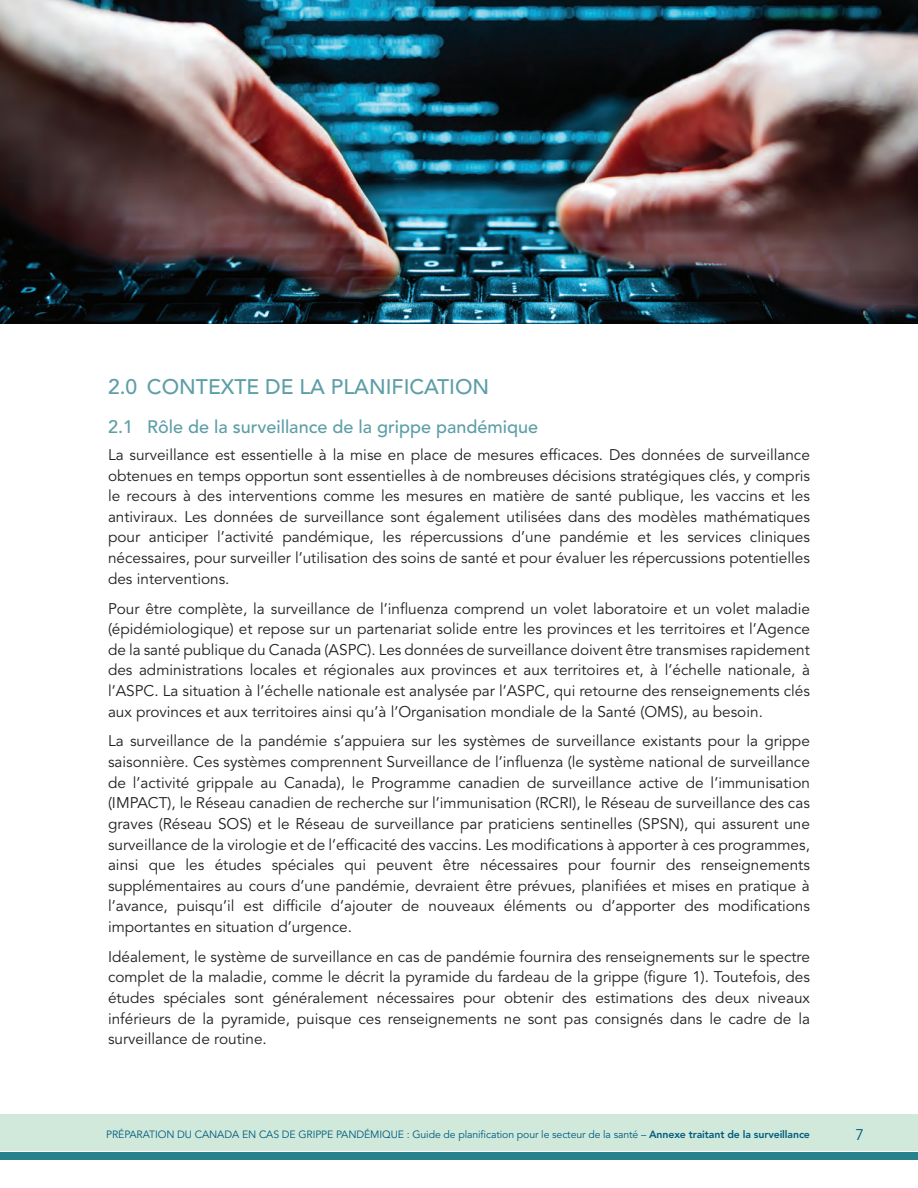
<style>
.page{position:relative;width:918px;height:1188px;background:#fff}
.page>*{position:absolute;margin:0;border:0;box-sizing:border-box;transform-origin:0 0}
.t1{font:500 21px "Avenir LT Std";color:#5d9ea7}
.t2{font:500 18px "Avenir LT Std";color:#5d9ea7}
.t3{font:15.3px/20.5px "Avenir LT Std";color:#231f20;text-align:justify}
.t4{font:15.3px "Avenir LT Std";color:#005b7f}
.t5{font:10.5px "Avenir LT Std";letter-spacing:-.01em;color:#005b7f}
.s1{font-weight:800}
</style>
<div class="page">
<div style="left:0;top:1152px;width:918px;height:8px;background:#28828e"></div>
<div style="left:0;top:1115px;width:918px;height:36px;background:#d0e9da"></div>
<img style="left:1px;top:0;width:917px;height:324px">
<h1 class="t1" style="left:108px;top:374px;width:383px">2.0 CONTEXTE DE LA PLANIFICATION</h1>
<p class="t2" style="left:108px;top:416px;width:432px">2.1 Rôle de la surveillance de la grippe pandémique</p>
<p class="t3" style="left:108px;top:445px;width:704px">La surveillance est essentielle à la mise en place de mesures efficaces. Des données de surveillance obtenues en temps opportun sont essentielles à de nombreuses décisions stratégiques clés, y compris le recours à des interventions comme les mesures en matière de santé publique, les vaccins et les antiviraux. Les données de surveillance sont également utilisées dans des modèles mathématiques pour anticiper l’activité pandémique, les répercussions d’une pandémie et les services cliniques nécessaires, pour surveiller l’utilisation des soins de santé et pour évaluer les répercussions potentielles des interventions.</p>
<p class="t3" style="left:108px;top:598px;width:704px">Pour être complète, la surveillance de l’influenza comprend un volet laboratoire et un volet maladie (épidémiologique) et repose sur un partenariat solide entre les provinces et les territoires et l’Agence de la santé publique du Canada (ASPC). Les données de surveillance doivent être transmises rapidement des administrations locales et régionales aux provinces et aux territoires et, à l’échelle nationale, à l’ASPC. La situation à l’échelle nationale est analysée par l’ASPC, qui retourne des renseignements clés aux provinces et aux territoires ainsi qu’à l’Organisation mondiale de la Santé (OMS), au besoin.</p>
<p class="t3" style="left:108px;top:731px;width:704px">La surveillance de la pandémie s’appuiera sur les systèmes de surveillance existants pour la grippe saisonnière. Ces systèmes comprennent Surveillance de l’influenza (le système national de surveillance de l’activité grippale au Canada), le Programme canadien de surveillance active de l’immunisation (IMPACT), le Réseau canadien de recherche sur l’immunisation (RCRI), le Réseau de surveillance des cas graves (Réseau SOS) et le Réseau de surveillance par praticiens sentinelles (SPSN), qui assurent une surveillance de la virologie et de l’efficacité des vaccins. Les modifications à apporter à ces programmes, ainsi que les études spéciales qui peuvent être nécessaires pour fournir des renseignements supplémentaires au cours d’une pandémie, devraient être prévues, planifiées et mises en pratique à l’avance, puisqu’il est difficile d’ajouter de nouveaux éléments ou d’apporter des modifications importantes en situation d’urgence.</p>
<p class="t3" style="left:108px;top:947px;width:704px">Idéalement, le système de surveillance en cas de pandémie fournira des renseignements sur le spectre complet de la maladie, comme le décrit la pyramide du fardeau de la grippe (figure 1). Toutefois, des études spéciales sont généralement nécessaires pour obtenir des estimations des deux niveaux inférieurs de la pyramide, puisque ces renseignements ne sont pas consignés dans le cadre de la surveillance de routine.</p>
<p class="t5" style="left:106px;top:1129px;width:705px">PRÉPARATION DU CANADA EN CAS DE GRIPPE PANDÉMIQUE : Guide de planification pour le secteur de la santé – <span class="s1">Annexe traitant de la surveillance</span></p>
<p class="t4" style="left:855px;top:1126px;width:10px">7</p>
</div>
